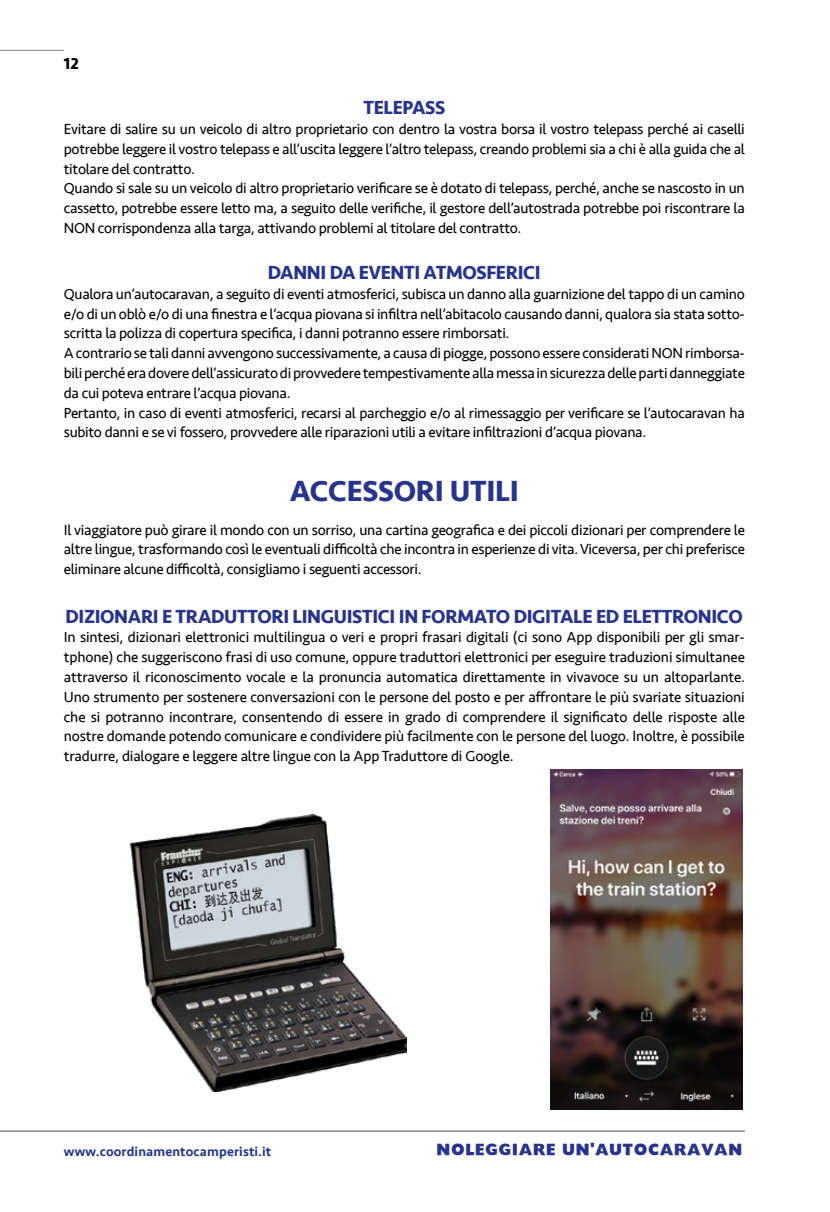
<style>
.page{position:relative;width:830px;height:1212px;background:#fff}
.page>*{position:absolute;margin:0;border:0;box-sizing:border-box;transform-origin:0 0}
.t1{font:700 30px "Seravek";letter-spacing:-.01em;color:#28348b}
.t2{font:700 19.5px "Seravek";letter-spacing:-.02em;color:#28348b}
.t3{font:700 16.5px "Seravek";color:#000}
.t4{font:15px/19.8px "Seravek";letter-spacing:-.02em;color:#000}
.t5{font:15px "Headline NEWS";letter-spacing:.025em;color:#28348b}
.t6{font:500 13.5px "Seravek";letter-spacing:.01em;color:#243588}
</style>
<div class="page">
<hr style="left:0;top:50px;width:64px;height:1px;background:#878787">
<hr style="left:0;top:1130px;width:744px;height:2px;background:#878787">
<img style="left:550px;top:770px;width:191px;height:340px">
<img style="left:130px;top:815px;width:276px;height:277px">
<p class="t3" style="left:64px;top:51px;width:17px">12</p>
<h2 class="t2" style="left:363px;top:92px;width:83px">TELEPASS</h2>
<p class="t4" style="left:64px;top:119px;width:682px">Evitare di salire su un veicolo di altro proprietario con dentro la vostra borsa il vostro telepass perché ai caselli potrebbe leggere il vostro telepass e all’uscita leggere l’altro telepass, creando problemi sia a chi è alla guida che al titolare del contratto.<br>Quando si sale su un veicolo di altro proprietario verificare se è dotato di telepass, perché, anche se nascosto in un cassetto, potrebbe essere letto ma, a seguito delle verifiche, il gestore dell’autostrada potrebbe poi riscontrare la NON corrispondenza alla targa, attivando problemi al titolare del contratto.</p>
<h2 class="t2" style="left:268px;top:257px;width:274px">DANNI DA EVENTI ATMOSFERICI</h2>
<p class="t4" style="left:64px;top:284px;width:682px">Qualora un’autocaravan, a seguito di eventi atmosferici, subisca un danno alla guarnizione del tappo di un camino e/o di un oblò e/o di una finestra e l’acqua piovana si infiltra nell’abitacolo causando danni, qualora sia stata sotto&shy;scritta la polizza di copertura specifica, i danni potranno essere rimborsati.<br>A contrario se tali danni avvengono successivamente, a causa di piogge, possono essere considerati NON rimborsa&shy;bili perché era dovere dell’assicurato di provvedere tempestivamente alla messa in sicurezza delle parti danneggiate da cui poteva entrare l’acqua piovana.<br>Pertanto, in caso di eventi atmosferici, recarsi al parcheggio e/o al rimessaggio per verificare se l’autocaravan ha subito danni e se vi fossero, provvedere alle riparazioni utili a evitare infiltrazioni d’acqua piovana.</p>
<h1 class="t1" style="left:290px;top:467px;width:230px">ACCESSORI UTILI</h1>
<p class="t4" style="left:64px;top:520px;width:682px;text-align:justify">Il viaggiatore può girare il mondo con un sorriso, una cartina geografica e dei piccoli dizionari per comprendere le altre lingue, trasformando così le eventuali difficoltà che incontra in esperienze di vita. Viceversa, per chi preferisce eliminare alcune difficoltà, consigliamo i seguenti accessori.</p>
<h2 class="t2" style="left:66px;top:600px;width:678px">DIZIONARI E TRADUTTORI LINGUISTICI IN FORMATO DIGITALE ED ELETTRONICO</h2>
<p class="t4" style="left:64px;top:627px;width:682px;text-align:justify">In sintesi, dizionari elettronici multilingua o veri e propri frasari digitali (ci sono App disponibili per gli smar&shy;tphone) che suggeriscono frasi di uso comune, oppure traduttori elettronici per eseguire traduzioni simultanee attraverso il riconoscimento vocale e la pronuncia automatica direttamente in vivavoce su un altoparlante.<br>Uno strumento per sostenere conversazioni con le persone del posto e per affrontare le più svariate situazioni che si potranno incontrare, consentendo di essere in grado di comprendere il significato delle risposte alle nostre domande potendo comunicare e condividere più facilmente con le persone del luogo. Inoltre, è possibile tradurre, dialogare e leggere altre lingue con la App Traduttore di Google.</p>
<p class="t6" style="left:64px;top:1143px;width:209px">www.coordinamentocamperisti.it</p>
<p class="t5" style="left:436px;top:1143px;width:308px">NOLEGGIARE UN'AUTOCARAVAN</p>
</div>
